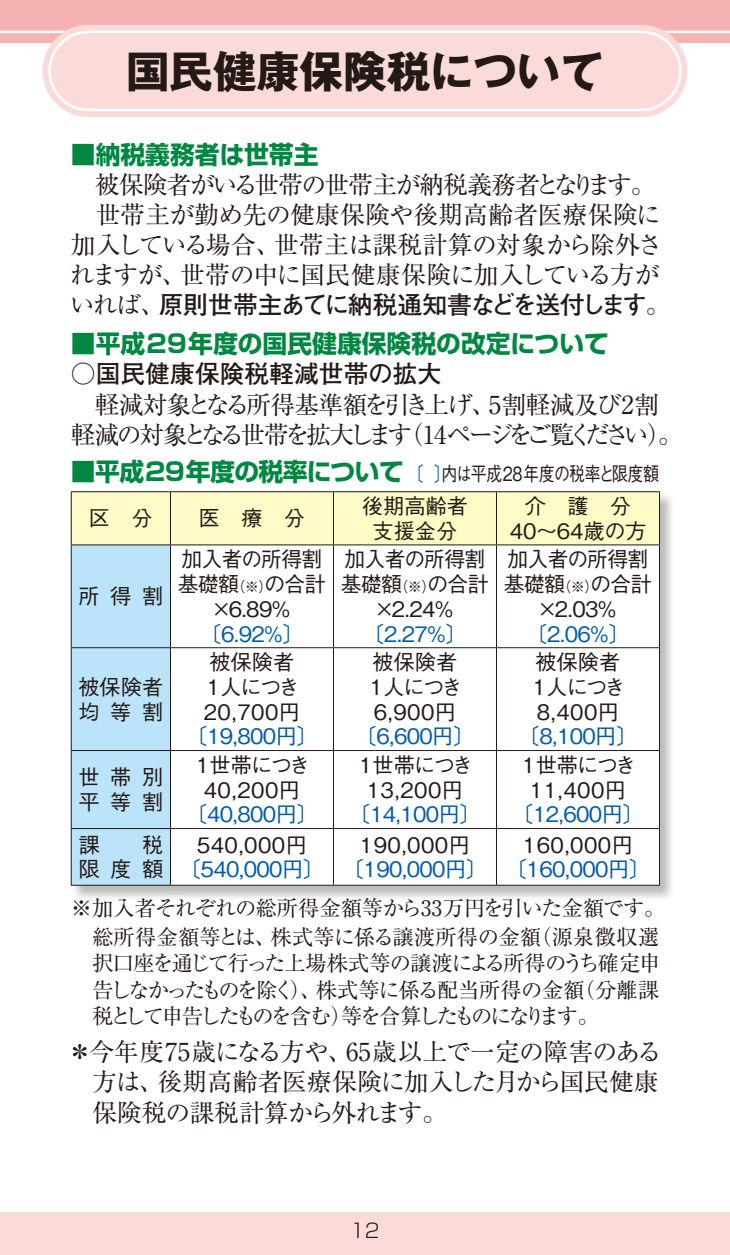
<style>
.page{position:relative;width:730px;height:1255px;background:#fff}
.page>*{position:absolute;margin:0;border:0;box-sizing:border-box;transform-origin:0 0}
.t1{font:700 43.5px "Gothic MB101 Pro";color:#231916}
.リュウミン14_18Ｈ{font:24.75px/30px "Ryumin Pro";letter-spacing:-.015em;color:#231916}
.リュウミン14_18Ｈ-2{font:24.75px/30px "Ryumin Pro";letter-spacing:-.035em;color:#231916;text-align:justify}
.リュウミン14_18Ｈ-3{font:24.75px/30px "Ryumin Pro";letter-spacing:-.11em;color:#231916}
.t2{font:700 24.75px "Shin Go Pro";color:#008843}
.リュウミン14_18Ｈ-4{font:24.75px "Ryumin Pro";letter-spacing:-.055em;color:#231916}
.リュウミン14_18Ｈ-5{font:700 24.75px "Futo Go B101 Pro";color:#231916}
.標準{font:500 21.25px "Gothic BBB Pro";color:#231916}
.リュウミン14_18Ｈ-6{font:21.25px/26.5px "Ryumin Pro";letter-spacing:-.06em;color:#231916;text-align:justify}
.標準-2{font:500 21.25px "Gothic BBB Pro";letter-spacing:-.03em;color:#005bac}
.標準-3{font:500 21.25px/24.8px "Gothic BBB Pro";letter-spacing:-.03em;color:#231916;text-align:center}
.リュウミン14_18Ｈ-7{font:21.25px "Ryumin Pro";letter-spacing:-.035em;color:#231916}
.t3{font:500 19.5px "Gothic BBB Pro";letter-spacing:-.02em;color:#231916;scale:.82 1}
.t4{font:300 19.5px "Shin Go Pro";color:#231916}
.s1{font-family:"Futo Go B101 Pro";font-weight:700}
.s2{font-family:"Shin Go Pro";font-weight:700;font-size:24.75px;color:#008843}
.s3{color:#005bac}
.s4{font-size:14.25px}
</style>
<div class="page">
<div style="left:0;top:0;width:730px;height:43px;background:#f5b2b2"></div>
<div style="left:0;top:1212px;width:730px;height:42px;background:#fadbda"></div>
<hr style="left:0;top:31px;width:730px;height:2px;background:#fff">
<div style="left:43px;top:25px;width:644px;height:92px;background:#fadbda;border-radius:46px"></div>
<div style="left:48px;top:31px;width:634px;height:80px;border:2px solid #fff;border-radius:39px"></div>
<div style="left:70px;top:491px;width:604px;height:409px;background:#231916;opacity:.3"></div>
<svg style="left:72px;top:492px;width:587px;height:392px"></svg>
<svg style="left:171px;top:545px;width:488px;height:339px"></svg>
<hr style="left:71px;top:491px;width:99px;height:1px;background:#231916">
<hr style="left:71px;top:492px;width:1px;height:52px;background:#231916">
<hr style="left:170px;top:491px;width:163px;height:1px;background:#231916">
<hr style="left:170px;top:492px;width:1px;height:52px;background:#231916">
<hr style="left:333px;top:491px;width:163px;height:1px;background:#231916">
<hr style="left:333px;top:492px;width:1px;height:52px;background:#231916">
<hr style="left:496px;top:491px;width:164px;height:1px;background:#231916">
<hr style="left:496px;top:492px;width:1px;height:52px;background:#231916">
<hr style="left:659px;top:492px;width:1px;height:52px;background:#231916">
<hr style="left:71px;top:544px;width:99px;height:1px;background:#231916">
<hr style="left:71px;top:545px;width:1px;height:102px;background:#231916">
<hr style="left:170px;top:544px;width:163px;height:1px;background:#231916">
<hr style="left:170px;top:545px;width:1px;height:102px;background:#231916">
<hr style="left:333px;top:544px;width:163px;height:1px;background:#231916">
<hr style="left:333px;top:545px;width:1px;height:102px;background:#231916">
<hr style="left:496px;top:544px;width:164px;height:1px;background:#231916">
<hr style="left:496px;top:545px;width:1px;height:102px;background:#231916">
<hr style="left:659px;top:545px;width:1px;height:102px;background:#231916">
<hr style="left:71px;top:647px;width:99px;height:1px;background:#231916">
<hr style="left:71px;top:648px;width:1px;height:102px;background:#231916">
<hr style="left:170px;top:647px;width:163px;height:1px;background:#231916">
<hr style="left:170px;top:648px;width:1px;height:102px;background:#231916">
<hr style="left:333px;top:647px;width:163px;height:1px;background:#231916">
<hr style="left:333px;top:648px;width:1px;height:102px;background:#231916">
<hr style="left:496px;top:647px;width:164px;height:1px;background:#231916">
<hr style="left:496px;top:648px;width:1px;height:102px;background:#231916">
<hr style="left:659px;top:648px;width:1px;height:102px;background:#231916">
<hr style="left:71px;top:750px;width:99px;height:1px;background:#231916">
<hr style="left:71px;top:751px;width:1px;height:77px;background:#231916">
<hr style="left:170px;top:750px;width:163px;height:1px;background:#231916">
<hr style="left:170px;top:751px;width:1px;height:77px;background:#231916">
<hr style="left:333px;top:750px;width:163px;height:1px;background:#231916">
<hr style="left:333px;top:751px;width:1px;height:77px;background:#231916">
<hr style="left:496px;top:750px;width:164px;height:1px;background:#231916">
<hr style="left:496px;top:751px;width:1px;height:77px;background:#231916">
<hr style="left:659px;top:751px;width:1px;height:77px;background:#231916">
<hr style="left:71px;top:828px;width:99px;height:1px;background:#231916">
<hr style="left:71px;top:828px;width:1px;height:56px;background:#231916">
<hr style="left:170px;top:828px;width:163px;height:1px;background:#231916">
<hr style="left:170px;top:828px;width:1px;height:56px;background:#231916">
<hr style="left:333px;top:828px;width:163px;height:1px;background:#231916">
<hr style="left:333px;top:828px;width:1px;height:56px;background:#231916">
<hr style="left:496px;top:828px;width:164px;height:1px;background:#231916">
<hr style="left:496px;top:828px;width:1px;height:56px;background:#231916">
<hr style="left:659px;top:828px;width:1px;height:56px;background:#231916">
<hr style="left:71px;top:884px;width:99px;height:1px;background:#231916">
<hr style="left:170px;top:884px;width:163px;height:1px;background:#231916">
<hr style="left:333px;top:884px;width:163px;height:1px;background:#231916">
<hr style="left:496px;top:884px;width:164px;height:1px;background:#231916">
<p class="t1" style="left:126px;top:35px;width:479px">国民健康保険税について</p>
<p class="t2" style="left:71px;top:135px;width:249px">■納税義務者は世帯主</p>
<p class="リュウミン14_18Ｈ-4" style="left:71px;top:165px;width:586px">　被保険者がいる世帯の世帯主が納税義務者となります。</p>
<p class="リュウミン14_18Ｈ" style="left:70px;top:198px;width:602px">　世帯主が勤め先の健康保険や後期高齢者医療保険に加入している場合、世帯主は課税計算の対象から除外されますが、世帯の中に国民健康保険に加入している方がいれば、<span class="s1">原則世帯主あてに納税通知書などを送付します</span>。</p>
<p class="t2" style="left:71px;top:324px;width:540px">■平成29年度の国民健康保険税の改定について</p>
<p class="リュウミン14_18Ｈ-5" style="left:71px;top:354px;width:373px">○国民健康保険税軽減世帯の拡大</p>
<p class="リュウミン14_18Ｈ-3" style="left:71px;top:387px;width:614px">　軽減対象となる所得基準額を引き上げ、5割軽減及び2割軽減の対象となる世帯を拡大します（14ページをご覧ください）。</p>
<p class="t3" style="left:71px;top:458px;width:719px"><span class="s2">■平成29年度の税率について</span> <span class="s3">〔 〕</span>内は平成28年度の税率と限度額</p>
<p class="標準" style="left:89px;top:501px;width:65px">区　分</p>
<p class="標準" style="left:199px;top:501px;width:108px">医　療　分</p>
<p class="標準" style="left:78px;top:579px;width:87px">所得割</p>
<p class="標準" style="left:78px;top:669px;width:87px">被保険者</p>
<p class="標準" style="left:78px;top:694px;width:87px">均等割</p>
<p class="標準" style="left:78px;top:760px;width:87px">世帯別</p>
<p class="標準" style="left:78px;top:785px;width:87px">平等割</p>
<p class="標準" style="left:78px;top:827px;width:23px">課</p>
<p class="標準" style="left:142px;top:827px;width:23px">税</p>
<p class="標準" style="left:78px;top:852px;width:87px">限度額</p>
<p class="標準-3" style="left:178px;top:544px;width:150px">加入者の所得割基礎額<span class="s4">（※）</span>の合計×6.89%</p>
<p class="標準-2" style="left:200px;top:616px;width:106px">〔6.92％〕</p>
<p class="標準" style="left:209px;top:645px;width:87px">被保険者</p>
<p class="標準" style="left:207px;top:669px;width:94px">1人につき</p>
<p class="標準" style="left:204px;top:694px;width:98px">20,700円</p>
<p class="標準-2" style="left:186px;top:719px;width:134px">〔19,800円〕</p>
<p class="標準" style="left:196px;top:747px;width:115px">1世帯につき</p>
<p class="標準" style="left:204px;top:772px;width:98px">40,200円</p>
<p class="標準-2" style="left:186px;top:797px;width:134px">〔40,800円〕</p>
<p class="標準" style="left:197px;top:827px;width:112px">540,000円</p>
<p class="標準-2" style="left:179px;top:852px;width:147px">〔540,000円〕</p>
<p class="標準" style="left:362px;top:489px;width:108px">後期高齢者</p>
<p class="標準" style="left:372px;top:513px;width:87px">支援金分</p>
<p class="標準-3" style="left:341px;top:544px;width:150px">加入者の所得割基礎額<span class="s4">（※）</span>の合計×2.24%</p>
<p class="標準-2" style="left:363px;top:616px;width:106px">〔2.27％〕</p>
<p class="標準" style="left:372px;top:645px;width:87px">被保険者</p>
<p class="標準" style="left:370px;top:669px;width:94px">1人につき</p>
<p class="標準" style="left:374px;top:694px;width:84px">6,900円</p>
<p class="標準-2" style="left:355px;top:719px;width:121px">〔6,600円〕</p>
<p class="標準" style="left:359px;top:747px;width:115px">1世帯につき</p>
<p class="標準" style="left:367px;top:772px;width:98px">13,200円</p>
<p class="標準-2" style="left:349px;top:797px;width:134px">〔14,100円〕</p>
<p class="標準" style="left:360px;top:827px;width:112px">190,000円</p>
<p class="標準-2" style="left:342px;top:852px;width:147px">〔190,000円〕</p>
<p class="標準" style="left:525px;top:489px;width:108px">介　護　分</p>
<p class="標準" style="left:510px;top:513px;width:138px">40〜64歳の方</p>
<p class="標準-3" style="left:504px;top:544px;width:150px">加入者の所得割基礎額<span class="s4">（※）</span>の合計×2.03%</p>
<p class="標準-2" style="left:526px;top:616px;width:106px">〔2.06％〕</p>
<p class="標準" style="left:535px;top:645px;width:87px">被保険者</p>
<p class="標準" style="left:533px;top:669px;width:94px">1人につき</p>
<p class="標準" style="left:537px;top:694px;width:84px">8,400円</p>
<p class="標準-2" style="left:518px;top:719px;width:121px">〔8,100円〕</p>
<p class="標準" style="left:522px;top:747px;width:115px">1世帯につき</p>
<p class="標準" style="left:530px;top:772px;width:98px">11,400円</p>
<p class="標準-2" style="left:512px;top:797px;width:134px">〔12,600円〕</p>
<p class="標準" style="left:523px;top:827px;width:112px">160,000円</p>
<p class="標準-2" style="left:505px;top:852px;width:147px">〔160,000円〕</p>
<p class="リュウミン14_18Ｈ-7" style="left:71px;top:891px;width:596px">※加入者それぞれの総所得金額等から33万円を引いた金額です。</p>
<p class="リュウミン14_18Ｈ-6" style="left:92px;top:922px;width:570px">総所得金額等とは、株式等に係る譲渡所得の金額（源泉徴収選択口座を通じて行った上場株式等の譲渡による所得のうち確定申告しなかったものを除く）、株式等に係る配当所得の金額（分離課税として申告したものを含む）等を合算したものになります。</p>
<p class="リュウミン14_18Ｈ-2" style="left:92px;top:1035px;width:571px;text-indent:-25px">＊今年度75歳になる方や、65歳以上で一定の障害のある方は、後期高齢者医療保険に加入した月から国民健康保険税の課税計算から外れます。</p>
<p class="t4" style="left:350px;top:1214px;width:31px">12</p>
</div>
